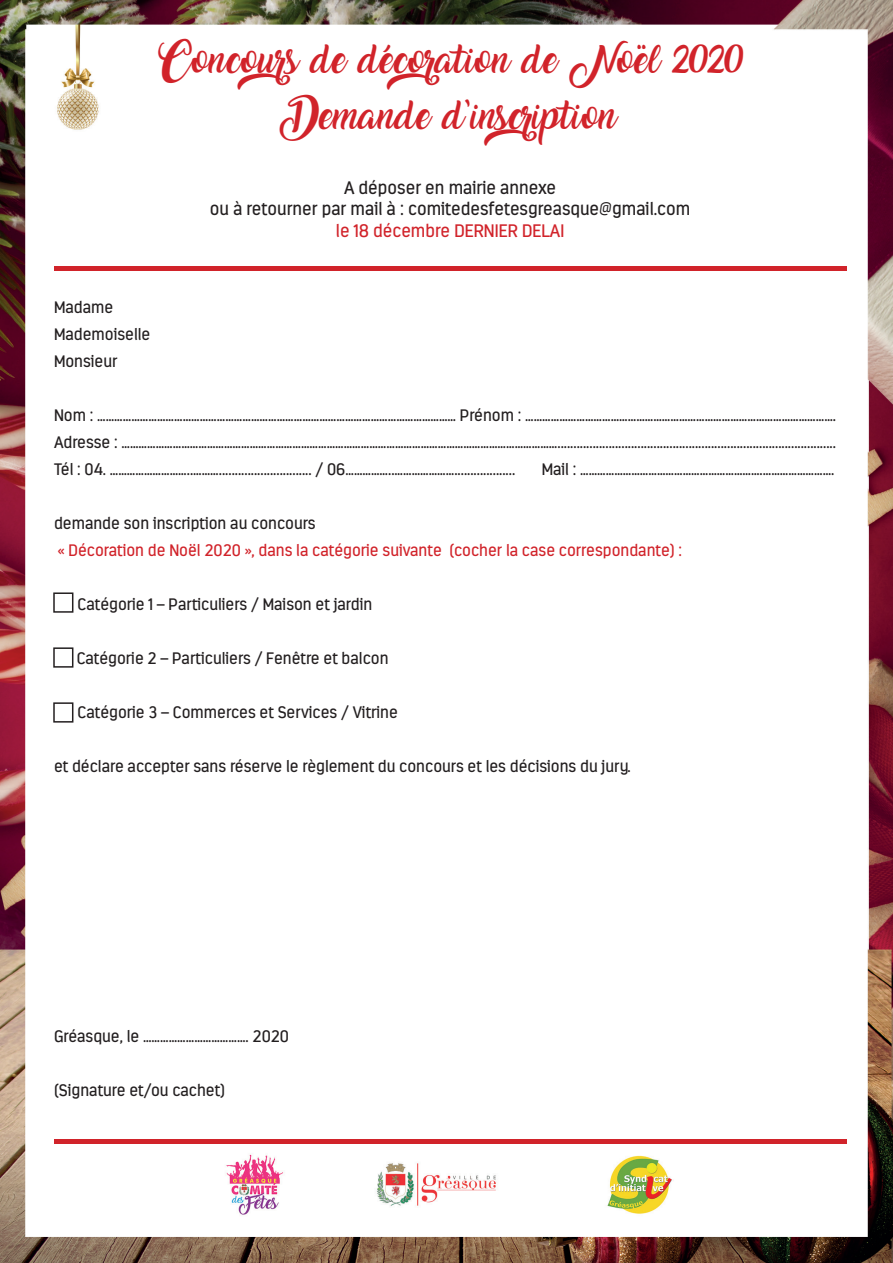
<style>
.page{position:relative;width:893px;height:1263px;background:#fff}
.page>*{position:absolute;margin:0;border:0;box-sizing:border-box;transform-origin:0 0}
.t1{font:25.5px/55.5px "Amarillo";color:#d1232a;text-align:center}
.t2{font:18px/21.6px "Estandar";color:#231f20;text-align:center}
.t3{font:18px "Estandar";color:#d1232a}
.t4{font:16.5px/27px "Estandar";color:#231f20}
.t5{font:16.5px "Estandar";color:#d1232a}
</style>
<div class="page">
<img style="left:0;top:0;width:893px;height:1263px">
<hr style="left:54px;top:267px;width:792px;height:4px;background:#d1232a">
<hr style="left:54px;top:1140px;width:792px;height:4px;background:#d1232a">
<div style="left:53px;top:592px;width:20px;height:21px;border:2px solid #231f20"></div>
<div style="left:53px;top:647px;width:20px;height:21px;border:2px solid #231f20"></div>
<div style="left:53px;top:702px;width:20px;height:21px;border:2px solid #231f20"></div>
<h1 class="t1" style="left:157px;top:37px;width:588px">Concours de décoration de Noël 2020<br>Demande d’inscription</h1>
<p class="t2" style="left:210px;top:176px;width:482px">A déposer en mairie annexe<br>ou à retourner par mail à : comitedesfetesgreasque@gmail.com</p>
<p class="t3" style="left:336px;top:220px;width:230px">le 18 décembre DERNIER DELAI</p>
<p class="t4" style="left:54px;top:294px;width:98px">Madame<br>Mademoiselle<br>Monsieur</p>
<p class="t4" style="left:54px;top:402px;width:784px;text-align:justify">Nom : ……………………………………………………………………………………………………………… Prénom : ……………………………………………………………………………………………….<br>Adresse : ……………………………………………………………………………………………………………………………………….......................................................................................<br>Tél : 04. ………………………..………............................. / 06……………..…………………...................</p>
<p class="t4" style="left:542px;top:456px;width:294px">Mail : ……………………………………………………….…………………….</p>
<p class="t4" style="left:54px;top:510px;width:263px">demande son inscription au concours</p>
<p class="t5" style="left:58px;top:541px;width:626px">« Décoration de Noël 2020 », dans la catégorie suivante (cocher la case correspondante) :</p>
<p class="t4" style="left:54px;top:591px;width:320px">⬜ Catégorie 1 – Particuliers / Maison et jardin</p>
<p class="t4" style="left:77px;top:645px;width:313px">Catégorie 2 – Particuliers / Fenêtre et balcon</p>
<p class="t4" style="left:54px;top:699px;width:345px">⬜ Catégorie 3 – Commerces et Services / Vitrine</p>
<p class="t4" style="left:54px;top:753px;width:578px">et déclare accepter sans réserve le règlement du concours et les décisions du jury.</p>
<p class="t4" style="left:54px;top:1023px;width:236px">Gréasque, le ………………………………. 2020</p>
<p class="t4" style="left:54px;top:1077px;width:173px">(Signature et/ou cachet)</p>
</div>
